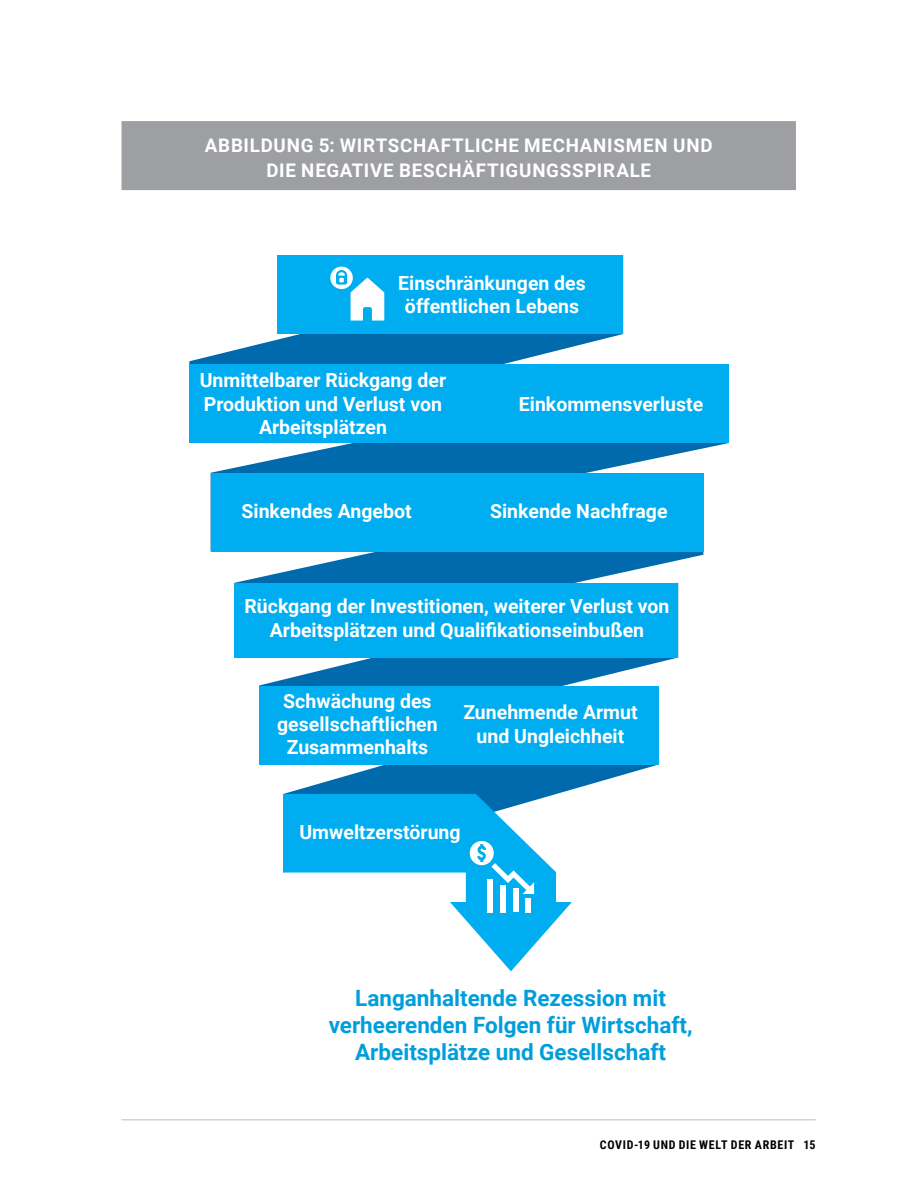
<style>
.page{position:relative;width:918px;height:1188px;background:#fff}
.page>*{position:absolute;margin:0;border:0;box-sizing:border-box;transform-origin:0 0}
.t1{font:700 22.5px/27px "Roboto";color:#009edb;text-align:center}
.t2{font:700 19.5px/23.4px "Roboto";color:#fff;text-align:center}
.t3{font:700 18.75px/24.8px "Roboto";letter-spacing:.04em;color:#fff;text-align:center}
.t4{font:700 12px "Roboto Condensed";letter-spacing:.055em;color:#000}
</style>
<div class="page">
<hr style="left:122px;top:1119px;width:694px;height:1px;background:#d1d3d4">
<div style="left:122px;top:121px;width:674px;height:69px;background:#9d9fa2"></div>
<svg style="left:189px;top:255px;width:434px;height:109px"></svg>
<svg style="left:283px;top:764px;width:376px;height:30px;fill:#006aac"></svg>
<svg style="left:259px;top:658px;width:417px;height:28px;fill:#006aac"></svg>
<svg style="left:235px;top:551px;width:468px;height:107px;fill:#006aac"></svg>
<svg style="left:211px;top:443px;width:517px;height:108px;fill:#006aac"></svg>
<div style="left:259px;top:686px;width:400px;height:78px;background:#00adf0"></div>
<div style="left:235px;top:583px;width:443px;height:75px;background:#00adf0"></div>
<div style="left:211px;top:473px;width:492px;height:78px;background:#00adf0"></div>
<div style="left:189px;top:364px;width:540px;height:79px;background:#00adf0"></div>
<div style="left:278px;top:255px;width:345px;height:78px;background:#00adf0"></div>
<svg style="left:330px;top:267px;width:54px;height:54px"></svg>
<svg style="left:283px;top:794px;width:289px;height:177px"></svg>
<div style="left:526px;top:898px;width:5px;height:14px;background:#fff"></div>
<div style="left:513px;top:889px;width:5px;height:23px;background:#fff"></div>
<div style="left:500px;top:885px;width:6px;height:27px;background:#fff"></div>
<div style="left:488px;top:879px;width:5px;height:33px;background:#fff"></div>
<p class="t3" style="left:205px;top:133px;width:509px">ABBILDUNG 5: WIRTSCHAFTLICHE MECHANISMEN UND<br>DIE NEGATIVE BESCHÄFTIGUNGSSPIRALE</p>
<p class="t2" style="left:398px;top:270px;width:189px">Einschränkungen des öffentlichen Lebens</p>
<p class="t2" style="left:200px;top:368px;width:248px">Unmittelbarer Rückgang der<br>Produktion und Verlust von<br>Arbeitsplätzen</p>
<p class="t2" style="left:242px;top:498px;width:172px">Sinkendes Angebot</p>
<p class="t2" style="left:519px;top:392px;width:186px">Einkommensverluste</p>
<p class="t2" style="left:490px;top:498px;width:179px">Sinkende Nachfrage</p>
<p class="t2" style="left:245px;top:594px;width:426px">Rückgang der Investitionen, weiterer Verlust von<br>Arbeitsplätzen und Qualifikationseinbußen</p>
<p class="t2" style="left:277px;top:688px;width:162px">Schwächung des gesellschaftlichen<br>Zusammenhalts</p>
<p class="t2" style="left:463px;top:700px;width:176px">Zunehmende Armut und Ungleichheit</p>
<p class="t2" style="left:299px;top:819px;width:163px">Umweltzerstörung</p>
<p class="t1" style="left:329px;top:983px;width:365px">Langanhaltende Rezession mit verheerenden Folgen für Wirtschaft,<br>Arbeitsplätze und Gesellschaft</p>
<p class="t4" style="left:600px;top:1136px;width:217px">COVID-19 UND DIE WELT DER ARBEIT 15</p>
</div>
